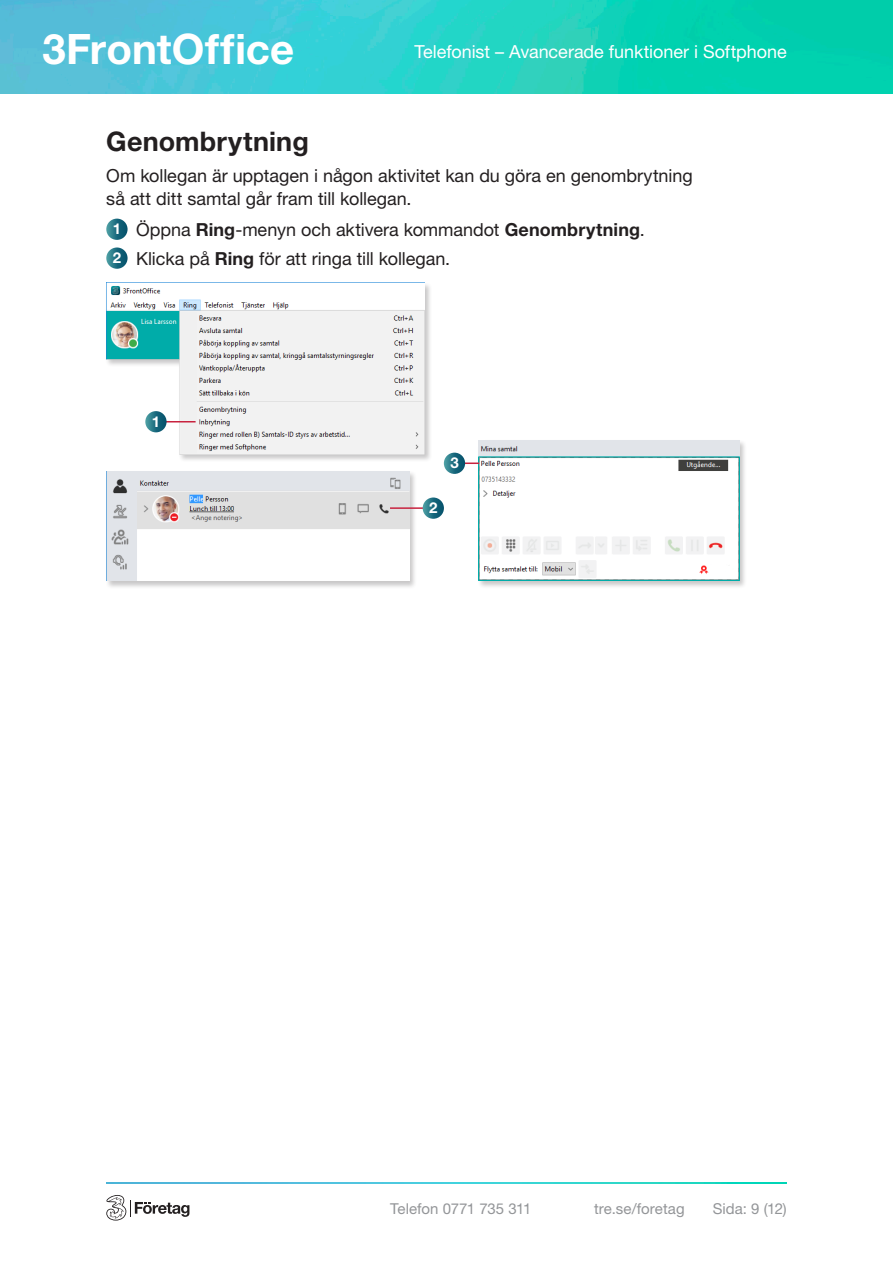
<style>
.page{position:relative;width:893px;height:1263px;background:#fff}
.page>*{position:absolute;margin:0;border:0;box-sizing:border-box;transform-origin:0 0}
.t1{font:700 42px "Helvetica Neue LT Std";letter-spacing:.005em;color:#fff}
.Rubrik_2{font:700 27px "Helvetica Neue LT Std";letter-spacing:.005em;color:#231f20}
.Brödtext{font:18px/22.5px "Helvetica Neue LT Std";letter-spacing:-.005em;color:#231f20}
.Steg_för_steg{font:18px "Helvetica Neue LT Std";letter-spacing:-.005em;color:#231f20}
.t2{font:18px "Helvetica Neue LT Std";letter-spacing:-.005em;color:#fff}
.t3{font:15px "Helvetica Neue LT Std";color:#939598}
.Bildrubrik{font:700 15px "Helvetica Neue LT Std";color:#fff}
.s1{font-weight:700}
</style>
<div class="page">
<svg style="left:106px;top:1195px;width:83px;height:25px"></svg>
<img style="left:106px;top:1182px;width:681px;height:2px">
<img style="left:0;top:0;width:893px;height:94px">
<svg style="left:106px;top:219px;width:22px;height:21px"></svg>
<svg style="left:106px;top:247px;width:22px;height:22px"></svg>
<div style="left:105px;top:470px;width:312px;height:119px;background:#231f20;opacity:.25"></div>
<img style="left:106px;top:471px;width:303px;height:110px">
<hr style="left:390px;top:507px;width:44px;height:2px;background:#c8233f">
<svg style="left:423px;top:497px;width:21px;height:22px"></svg>
<div style="left:106px;top:282px;width:326px;height:180px;background:#231f20;opacity:.25"></div>
<img style="left:106px;top:283px;width:319px;height:171px">
<hr style="left:153px;top:421px;width:43px;height:1px;background:#c8233f">
<svg style="left:145px;top:411px;width:22px;height:21px"></svg>
<div style="left:477px;top:439px;width:270px;height:150px;background:#231f20;opacity:.25"></div>
<img style="left:478px;top:440px;width:261px;height:141px">
<hr style="left:454px;top:462px;width:25px;height:2px;background:#c8233f">
<svg style="left:444px;top:453px;width:21px;height:21px"></svg>
<h1 class="t1" style="left:43px;top:23px;width:253px">3FrontOffice</h1>
<p class="t2" style="left:414px;top:40px;width:374px">Telefonist – Avancerade funktioner i Softphone</p>
<p class="Rubrik_2" style="left:106px;top:125px;width:204px">Genombrytning</p>
<p class="Brödtext" style="left:106px;top:164px;width:588px">Om kollegan är upptagen i någon aktivitet kan du göra en genombrytning så att ditt samtal går fram till kollegan.</p>
<p class="Bildrubrik" style="left:113px;top:219px;width:10px">1</p>
<p class="Steg_för_steg" style="left:136px;top:218px;width:510px">Öppna <span class="s1">Ring</span>-menyn och aktivera kommandot <span class="s1">Genombrytning</span>.</p>
<p class="Bildrubrik" style="left:113px;top:248px;width:10px">2</p>
<p class="Steg_för_steg" style="left:136px;top:247px;width:316px">Klicka på <span class="s1">Ring</span> för att ringa till kollegan.</p>
<p class="Bildrubrik" style="left:152px;top:412px;width:10px">1</p>
<p class="Bildrubrik" style="left:450px;top:453px;width:10px">3</p>
<p class="Bildrubrik" style="left:429px;top:498px;width:10px">2</p>
<p class="t3" style="left:390px;top:1200px;width:143px">Telefon 0771 735 311</p>
<p class="t3" style="left:594px;top:1200px;width:92px">tre.se/foretag</p>
<p class="t3" style="left:713px;top:1200px;width:75px">Sida: 9 (12)</p>
</div>
